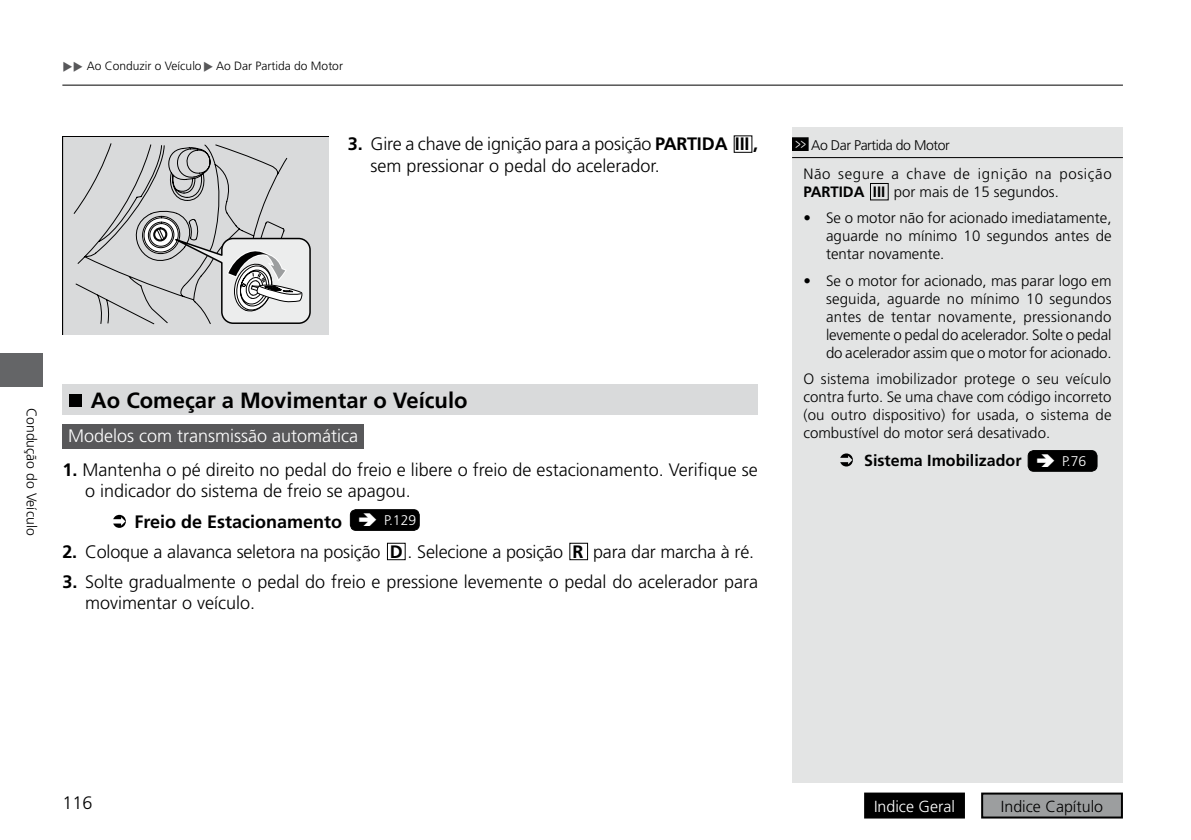
<style>
.page{position:relative;width:1191px;height:840px;background:#fff}
.page>*{position:absolute;margin:0;border:0;box-sizing:border-box;transform-origin:0 0}
.t1{font:700 22px "Frutiger";color:#000}
.t2{font:300 18px/21.6px "Frutiger";color:#000}
.t3{font:300 18px "Frutiger";color:#fff}
.t4{font:700 18px "Frutiger";color:#000}
.t5{font:700 16px "Frutiger";color:#000}
.t6{font:300 16px "Frutiger";color:#000}
.t7{font:300 16px "Frutiger";color:#fff}
.t8{font:300 15px/18px "Frutiger";color:#000;text-align:justify}
.t9{font:300 15px/18px "Frutiger";letter-spacing:.045em;color:#000}
.t10{font:300 14px "Frutiger";letter-spacing:-.03em;color:#000}
.t11{font:300 14px "Frutiger";color:#000}
.t12{font:300 14px "Frutiger";color:#fff}
.t13{font:300 12px "Frutiger";color:#000}
.s1{color:#58585a}
.s2{font-weight:700}
.s3{font-size:14.4px;color:#fff}
</style>
<div class="page">
<hr style="left:62px;top:85px;width:1061px;height:1px;background:#000">
<div style="left:0;top:353px;width:42px;height:34px;background:#646567"></div>
<div style="left:865px;top:793px;width:99px;height:24px;background:#000"></div>
<div style="left:864px;top:792px;width:101px;height:26px;border:2px solid #000"></div>
<div style="left:982px;top:793px;width:140px;height:24px;background:#9c9e9f"></div>
<div style="left:981px;top:792px;width:142px;height:26px;border:2px solid #000"></div>
<div style="left:792px;top:128px;width:331px;height:654px;background:#e3e4e4"></div>
<div style="left:63px;top:137px;width:266px;height:198px;background:#d9dadb"></div>
<svg style="left:73px;top:143px;width:238px;height:181px;background:#c6c7c7"></svg>
<hr style="left:62px;top:136px;width:267px;height:1px;background:#000">
<hr style="left:62px;top:136px;width:1px;height:199px;background:#000">
<div style="left:733px;top:135px;width:19px;height:18px;border:1px solid #000"></div>
<div style="left:792px;top:138px;width:16px;height:12px;background:#000"></div>
<div style="left:792px;top:137px;width:16px;height:14px;border:1px solid #000"></div>
<hr style="left:792px;top:157px;width:331px;height:1px;background:#000">
<div style="left:1028px;top:450px;width:69px;height:21px;background:#000;border-radius:6px"></div>
<div style="left:1027px;top:450px;width:70px;height:21px;border:1px solid #000;border-radius:6px"></div>
<div style="left:62px;top:384px;width:696px;height:31px;background:#d9dadb"></div>
<div style="left:70px;top:394px;width:12px;height:12px;background:#000"></div>
<div style="left:62px;top:424px;width:302px;height:24px;background:#58585a"></div>
<div style="left:387px;top:542px;width:19px;height:18px;border:1px solid #000"></div>
<div style="left:569px;top:542px;width:19px;height:18px;border:1px solid #000"></div>
<div style="left:350px;top:509px;width:69px;height:21px;background:#000;border-radius:6px"></div>
<div style="left:350px;top:509px;width:70px;height:21px;border:1px solid #000;border-radius:6px"></div>
<svg style="left:113px;top:514px;width:13px;height:13px"></svg>
<div style="left:870px;top:183px;width:18px;height:17px;border:1px solid #000"></div>
<svg style="left:840px;top:453px;width:13px;height:13px"></svg>
<p class="t13" style="left:62px;top:59px;width:282px"><span class="s1">◆◆</span> Ao Conduzir o Veículo<span class="s1">◆</span> Ao Dar Partida do Motor</p>
<p class="t11" style="left:40px;top:407px;width:129px;rotate:90deg">Condução do Veículo</p>
<p class="t2" style="left:370px;top:133px;width:389px;text-indent:-23px"><span class="s2">3.</span> Gire a chave de ignição para a posição <span class="s2">PARTIDA III , </span>sem pressionar o pedal do acelerador.</p>
<p class="t10" style="left:795px;top:137px;width:156px"><span class="s3">&gt;&gt;</span> Ao Dar Partida do Motor</p>
<p class="t9" style="left:803px;top:164px;width:310px">Não segure a chave de ignição na posição<br><span class="s2">PARTIDA III</span> por mais de 15 segundos.</p>
<p class="t8" style="left:826px;top:209px;width:287px;text-indent:-23px">• Se o motor não for acionado imediatamente, aguarde no mínimo 10 segundos antes de tentar novamente.</p>
<p class="t8" style="left:826px;top:271px;width:287px;text-indent:-23px">• Se o motor for acionado, mas parar logo em seguida, aguarde no mínimo 10 segundos antes de tentar novamente, pressionando levemente o pedal do acelerador. Solte o pedal do acelerador assim que o motor for acionado.</p>
<p class="t8" style="left:803px;top:370px;width:310px">O sistema imobilizador protege o seu veículo contra furto. Se uma chave com código incorreto (ou outro dispositivo) for usada, o sistema de combustível do motor será desativado.</p>
<p class="t5" style="left:864px;top:451px;width:159px">Sistema Imobilizador</p>
<p class="t12" style="left:1062px;top:453px;width:26px">P.76</p>
<h1 class="t1" style="left:91px;top:387px;width:378px">Ao Começar a Movimentar o Veículo</h1>
<p class="t3" style="left:68px;top:425px;width:292px">Modelos com transmissão automática</p>
<p class="t2" style="left:85px;top:458px;width:674px;text-indent:-23px"><span class="s2">1.</span> Mantenha o pé direito no pedal do freio e libere o freio de estacionamento. Verifique se o indicador do sistema de freio se apagou.</p>
<p class="t4" style="left:134px;top:510px;width:209px">Freio de Estacionamento</p>
<p class="t2" style="left:62px;top:540px;width:693px"><span class="s2">2.</span> Coloque a alavanca seletora na posição <span class="s2">D</span> . Selecione a posição <span class="s2">R</span> para dar marcha à ré.</p>
<p class="t2" style="left:85px;top:570px;width:674px;text-indent:-23px"><span class="s2">3.</span> Solte gradualmente o pedal do freio e pressione levemente o pedal do acelerador para movimentar o veículo.</p>
<p class="t12" style="left:384px;top:512px;width:34px">P.129</p>
<p class="t2" style="left:62px;top:791px;width:32px">116</p>
<p class="t7" style="left:874px;top:796px;width:82px">Indice Geral</p>
<p class="t6" style="left:1001px;top:796px;width:104px">Indice Capítulo</p>
</div>
